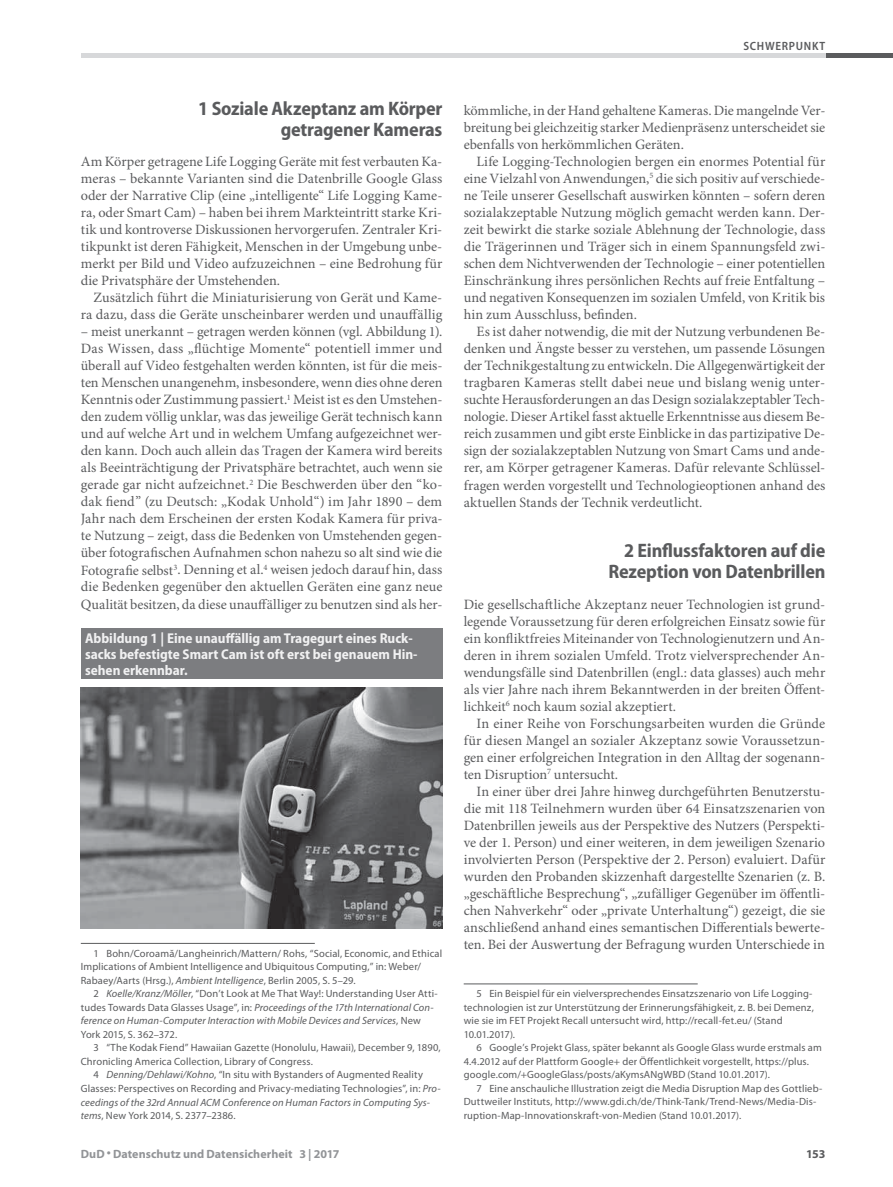
<style>
.page{position:relative;width:893px;height:1187px;background:#fff}
.page>*{position:absolute;margin:0;border:0;box-sizing:border-box;transform-origin:0 0}
.t1{font:700 semi-condensed 19.5px/21px "Myriad Pro";letter-spacing:-.01em;color:#5a5b5d;text-align:right}
.t2{font:14.25px/17px "Minion Pro";letter-spacing:-.005em;color:#5a5b5d;text-align:justify}
.t3{font:700 semi-condensed 14.25px/15.8px "Myriad Pro";color:#f1f1f2}
.t4{font:700 12px "Myriad Pro";letter-spacing:.005em;color:#929497}
.t5{font:600 semi-condensed 12px "Myriad Pro";letter-spacing:.06em;color:#5a5b5d}
.t6{font:700 12px "Myriad Pro";color:#5a5b5d}
.t7{font:10.5px/13.5px "Myriad Pro";letter-spacing:.01em;color:#5a5b5d}
.t8{font:italic 10.5px/13.5px "Myriad Pro";letter-spacing:.01em;color:#5a5b5d}
.s1{font-style:italic}
.s2{font-style:normal}
</style>
<div class="page">
<hr style="left:81px;top:943px;width:234px;height:1px;background:#5a5b5d">
<hr style="left:463px;top:983px;width:234px;height:1px;background:#5a5b5d">
<div style="left:81px;top:628px;width:361px;height:50px;background:#7c7d80"></div>
<img style="left:81px;top:688px;width:361px;height:240px">
<div style="left:825px;top:53px;width:67px;height:5px;background:#5a5b5d"></div>
<div style="left:81px;top:53px;width:744px;height:5px;background:#d7d8da"></div>
<h1 class="t1" style="left:198px;top:99px;width:246px">1 Soziale Akzeptanz am Körper getragener Kameras</h1>
<p class="t2" style="left:81px;top:154px;width:363px">Am Körper getragene Life Logging Geräte mit fest verbauten Ka&shy;meras – bekannte Varianten sind die Datenbrille Google Glass oder der Narrative Clip (eine „intelligente“ Life Logging Kame&shy;ra, oder Smart Cam) – haben bei ihrem Markteintritt starke Kri&shy;tik und kontroverse Diskussionen hervorgerufen. Zentraler Kri&shy;tikpunkt ist deren Fähigkeit, Menschen in der Umgebung unbe&shy;merkt per Bild und Video aufzuzeichnen – eine Bedrohung für die Privatsphäre der Umstehenden.</p>
<p class="t2" style="left:81px;top:290px;width:363px;text-align:right">Zusätzlich führt die Miniaturisierung von Gerät und Kame&shy;ra dazu, dass die Geräte unscheinbarer werden und unauffällig</p>
<p class="t2" style="left:81px;top:324px;width:363px">– meist unerkannt – getragen werden können (vgl. Abbildung 1).<br>Das Wissen, dass „flüchtige Momente“ potentiell immer und überall auf Video festgehalten werden könnten, ist für die meis&shy;ten Menschen unangenehm, insbesondere, wenn dies ohne deren Kenntnis oder Zustimmung passiert.<sup>1</sup> Meist ist es den Umstehen&shy;den zudem völlig unklar, was das jeweilige Gerät technisch kann und auf welche Art und in welchem Umfang aufgezeichnet wer&shy;den kann. Doch auch allein das Tragen der Kamera wird bereits als Beeinträchtigung der Privatsphäre betrachtet, auch wenn sie gerade gar nicht aufzeichnet.<sup>2</sup> Die Beschwerden über den “ko&shy;dak fiend” (zu Deutsch: „Kodak Unhold“) im Jahr 1890 – dem Jahr nach dem Erscheinen der ersten Kodak Kamera für priva&shy;te Nutzung – zeigt, dass die Bedenken von Umstehenden gegen&shy;über fotografischen Aufnahmen schon nahezu so alt sind wie die Fotografie selbst<sup>3</sup>. Denning et al.<sup>4</sup> weisen jedoch darauf hin, dass die Bedenken gegenüber den aktuellen Geräten eine ganz neue Qualität besitzen, da diese unauffälliger zu benutzen sind als her-</p>
<p class="t3" style="left:85px;top:631px;width:334px">Abbildung 1 | Eine unauffällig am Tragegurt eines Ruck&shy;sacks befestigte Smart Cam ist oft erst bei genauem Hin&shy;sehen erkennbar.</p>
<p class="t7" style="left:81px;top:947px;width:363px;text-indent:13px">1 Bohn/Coroamă/Langheinrich/Mattern/ Rohs, “Social, Economic, and Ethical<br>Implications of Ambient Intelligence and Ubiquitous Computing,” in: Weber/<br>Rabaey/Aarts (Hrsg.), <span class="s1">Ambient Intelligence</span>, Berlin 2005, S. 5–29.</p>
<p class="t8" style="left:81px;top:987px;width:358px;text-indent:13px"><span class="s2">2</span> Koelle/Kranz/Möller<span class="s2">, “Don’t Look at Me That Way!: Understanding User Atti&shy;tudes Towards Data Glasses Usage”, in:</span> Proceedings of the 17th International Con&shy;ference on Human-Computer Interaction with Mobile Devices and Services<span class="s2">, New York 2015, S. 362–372.</span></p>
<p class="t7" style="left:94px;top:1041px;width:348px">3 “The Kodak Fiend” Hawaiian Gazette (Honolulu, Hawaii), December 9, 1890,</p>
<p class="t7" style="left:81px;top:1055px;width:233px">Chronicling America Collection, Library of Congress.</p>
<p class="t7" style="left:94px;top:1068px;width:331px">4 <span class="s1">Denning/Dehlawi/Kohno</span>, “In situ with Bystanders of Augmented Reality</p>
<p class="t7" style="left:81px;top:1082px;width:361px">Glasses: Perspectives on Recording and Privacy-mediating Technologies”, in: <span class="s1">Pro-</span></p>
<p class="t8" style="left:81px;top:1095px;width:350px">ceedings of the 32rd Annual ACM Conference on Human Factors in Computing Sys-</p>
<p class="t7" style="left:81px;top:1109px;width:156px"><span class="s1">tems</span>, New York 2014, S. 2377–2386.</p>
<p class="t5" style="left:743px;top:41px;width:83px">SCHWERPUNKT</p>
<p class="t2" style="left:463px;top:103px;width:363px">kömmliche, in der Hand gehaltene Kameras. Die mangelnde Ver&shy;breitung bei gleichzeitig starker Medienpräsenz unterscheidet sie ebenfalls von herkömmlichen Geräten.</p>
<p class="t2" style="left:463px;top:154px;width:363px;text-indent:13px">Life Logging-Technologien bergen ein enormes Potential für eine Vielzahl von Anwendungen,<sup>5</sup> die sich positiv auf verschiede&shy;ne Teile unserer Gesellschaft auswirken könnten – sofern deren sozialakzeptable Nutzung möglich gemacht werden kann. Der&shy;zeit bewirkt die starke soziale Ablehnung der Technologie, dass die Trägerinnen und Träger sich in einem Spannungsfeld zwi&shy;schen dem Nichtverwenden der Technologie – einer potentiellen Einschränkung ihres persönlichen Rechts auf freie Entfaltung – und negativen Konsequenzen im sozialen Umfeld, von Kritik bis hin zum Ausschluss, befinden.</p>
<p class="t2" style="left:463px;top:324px;width:363px;text-indent:13px">Es ist daher notwendig, die mit der Nutzung verbundenen Be&shy;denken und Ängste besser zu verstehen, um passende Lösungen der Technikgestaltung zu entwickeln. Die Allgegenwärtigkeit der tragbaren Kameras stellt dabei neue und bislang wenig unter&shy;suchte Herausforderungen an das Design sozialakzeptabler Tech&shy;nologie. Dieser Artikel fasst aktuelle Erkenntnisse aus diesem Be&shy;reich zusammen und gibt erste Einblicke in das partizipative De&shy;sign der sozialakzeptablen Nutzung von Smart Cams und ande&shy;rer, am Körper getragener Kameras. Dafür relevante Schlüssel&shy;fragen werden vorgestellt und Technologieoptionen anhand des aktuellen Stands der Technik verdeutlicht.</p>
<h1 class="t1" style="left:608px;top:542px;width:218px">2 Einflussfaktoren auf die<br>Rezeption von Datenbrillen</h1>
<p class="t2" style="left:463px;top:596px;width:363px">Die gesellschaftliche Akzeptanz neuer Technologien ist grund&shy;legende Voraussetzung für deren erfolgreichen Einsatz sowie für ein konfliktfreies Miteinander von Technologienutzern und An&shy;deren in ihrem sozialen Umfeld. Trotz vielversprechender An&shy;wendungsfälle sind Datenbrillen (engl.: data glasses) auch mehr als vier Jahre nach ihrem Bekanntwerden in der breiten Öffent&shy;lichkeit<sup>6</sup> noch kaum sozial akzeptiert.</p>
<p class="t2" style="left:463px;top:715px;width:363px;text-indent:13px">In einer Reihe von Forschungsarbeiten wurden die Gründe für diesen Mangel an sozialer Akzeptanz sowie Voraussetzun&shy;gen einer erfolgreichen Integration in den Alltag der sogenann&shy;ten Disruption<sup>7</sup> untersucht.</p>
<p class="t2" style="left:463px;top:784px;width:363px;text-indent:13px">In einer über drei Jahre hinweg durchgeführten Benutzerstu&shy;die mit 118 Teilnehmern wurden über 64 Einsatzszenarien von Datenbrillen jeweils aus der Perspektive des Nutzers (Perspekti&shy;ve der 1. Person) und einer weiteren, in dem jeweiligen Szenario involvierten Person (Perspektive der 2. Person) evaluiert. Dafür wurden den Probanden skizzenhaft dargestellte Szenarien (z. B. „geschäftliche Besprechung“, „zufälliger Gegenüber im öffentli&shy;chen Nahverkehr“ oder „private Unterhaltung“) gezeigt, die sie anschließend anhand eines semantischen Differentials bewerte&shy;ten. Bei der Auswertung der Befragung wurden Unterschiede in</p>
<p class="t7" style="left:463px;top:987px;width:351px;text-indent:13px">5 Ein Beispiel für ein vielversprechendes Einsatzszenario von Life Logging&shy;technologien ist zur Unterstützung der Erinnerungsfähigkeit, z. B. bei Demenz, wie sie im FET Projekt Recall untersucht wird, http://recall-fet.eu/ (Stand 10.01.2017).</p>
<p class="t7" style="left:463px;top:1041px;width:359px;text-indent:13px">6 Google’s Projekt Glass, später bekannt als Google Glass wurde erstmals am<br>4.4.2012 auf der Plattform Google+ der Öffentlichkeit vorgestellt, https://plus. google.com/+GoogleGlass/posts/aKymsANgWBD (Stand 10.01.2017).</p>
<p class="t7" style="left:463px;top:1082px;width:360px;text-indent:13px">7 Eine anschauliche Illustration zeigt die Media Disruption Map des Gottlieb-<br>Duttweiler Instituts, http://www.gdi.ch/de/Think-Tank/Trend-News/Media-Dis&shy;ruption-Map-Innovationskraft-von-Medien (Stand 10.01.2017).</p>
<p class="t4" style="left:81px;top:1149px;width:260px">DuD • Datenschutz und Datensicherheit 3 | 2017</p>
<p class="t6" style="left:806px;top:1149px;width:21px">153</p>
</div>
